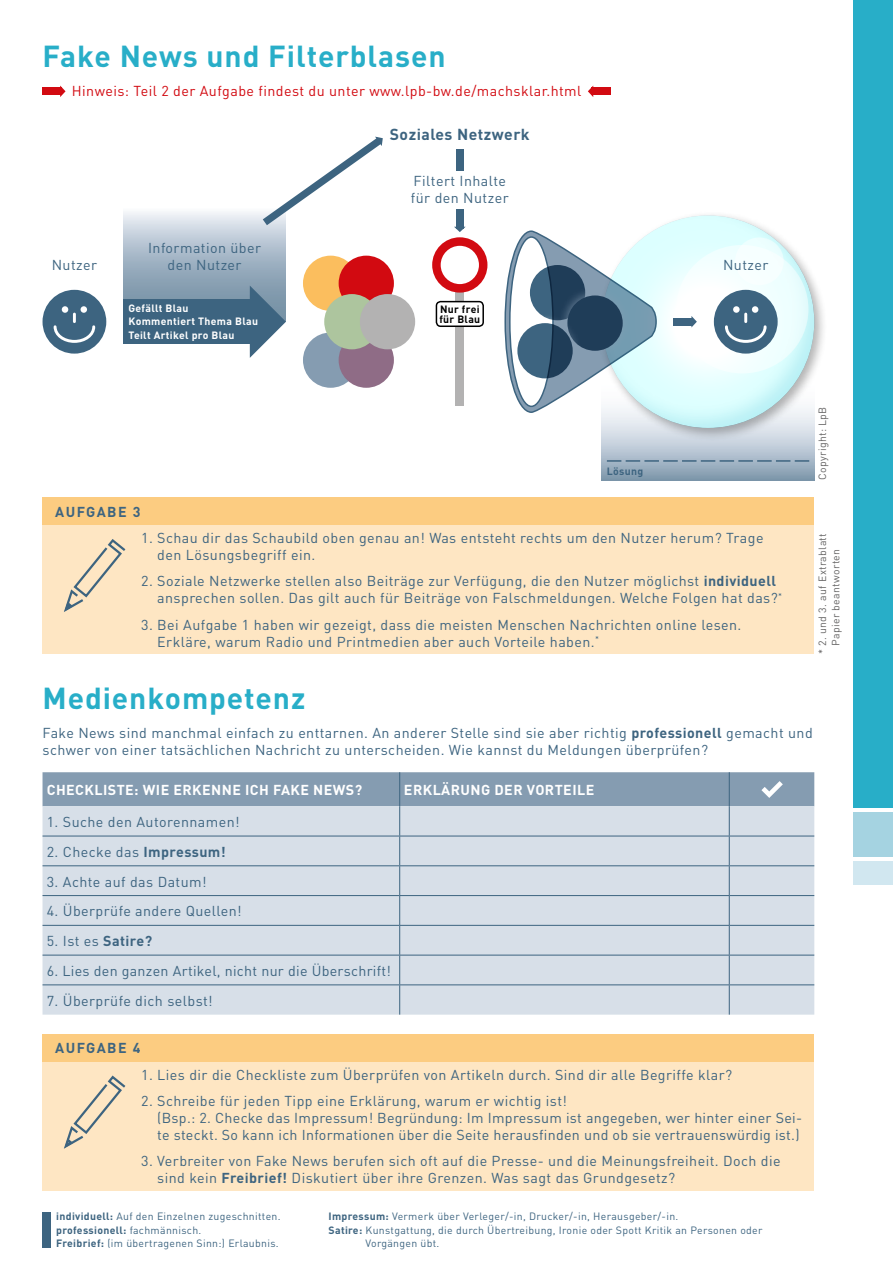
<style>
.page{position:relative;width:893px;height:1263px;background:#fff}
.page>*{position:absolute;margin:0;border:0;box-sizing:border-box;transform-origin:0 0}
.t1{font:700 30px "DIN";letter-spacing:.03em;color:#28aec8}
.t2{font:700 15.75px "DIN";letter-spacing:.03em;color:#3d6480}
.t3{font:14.25px/17.1px "DIN";letter-spacing:.03em;color:#3d6480}
.t4{font:14.25px "DIN";letter-spacing:.03em;color:#d20a11}
.t5{font:700 14.25px "DIN";letter-spacing:.03em;color:#fff}
.t6{font:700 14.25px "DIN";letter-spacing:.1em;color:#3d6480}
.t7{font:10.5px/13.5px "DIN";letter-spacing:.03em;color:#3d6480}
.t8{font:10.5px/13.5px "DIN";letter-spacing:.03em;color:#646363}
.t9{font:700 10.5px/13.5px "DIN";letter-spacing:.03em;color:#fff}
.t10{font:700 10.5px/10.2px "DIN";letter-spacing:.03em;color:#000}
.t11{font:700 10.5px "DIN";letter-spacing:.03em;color:#3d6480}
.s1{font-weight:700}
</style>
<div class="page">
<div style="left:854px;top:0;width:39px;height:808px;background:#28aec8"></div>
<div style="left:854px;top:861px;width:39px;height:23px;background:#d1e7f0"></div>
<div style="left:854px;top:812px;width:39px;height:45px;background:#a5d3e1"></div>
<svg style="left:602px;top:441px;width:212px;height:39px;background:#a5b7c7"></svg>
<div style="left:597px;top:211px;width:231px;height:230px;background:#000;opacity:.3"></div>
<div style="left:599px;top:214px;width:216px;height:214px;background:#28aec8;opacity:.2"></div>
<svg style="left:602px;top:215px;width:212px;height:213px;background:#dcfbfc"></svg>
<div style="left:735px;top:237px;width:49px;height:48px;background:#ecfefe;border-radius:50%"></div>
<div style="left:676px;top:245px;width:132px;height:128px;background:#f6ffff;border-radius:50%"></div>
<div style="left:43px;top:1212px;width:8px;height:35px;background:#3d6480"></div>
<div style="left:43px;top:525px;width:771px;height:129px;background:#fee6c3"></div>
<div style="left:43px;top:497px;width:771px;height:28px;background:#fccc81"></div>
<svg style="left:64px;top:539px;width:62px;height:73px"></svg>
<div style="left:43px;top:1061px;width:771px;height:130px;background:#fee6c3"></div>
<div style="left:43px;top:1034px;width:771px;height:27px;background:#fccc81"></div>
<svg style="left:64px;top:1075px;width:62px;height:74px"></svg>
<div style="left:43px;top:806px;width:771px;height:209px;background:#d7dfe8"></div>
<hr style="left:399px;top:806px;width:1px;height:30px;background:#3d6480">
<hr style="left:729px;top:806px;width:1px;height:30px;background:#3d6480">
<hr style="left:43px;top:836px;width:357px;height:1px;background:#3d6480">
<hr style="left:400px;top:836px;width:329px;height:1px;background:#3d6480">
<hr style="left:729px;top:836px;width:85px;height:1px;background:#3d6480">
<hr style="left:43px;top:865px;width:357px;height:1px;background:#3d6480">
<hr style="left:400px;top:865px;width:329px;height:1px;background:#3d6480">
<hr style="left:729px;top:865px;width:85px;height:1px;background:#3d6480">
<hr style="left:43px;top:895px;width:357px;height:1px;background:#3d6480">
<hr style="left:400px;top:895px;width:329px;height:1px;background:#3d6480">
<hr style="left:729px;top:895px;width:85px;height:1px;background:#3d6480">
<hr style="left:43px;top:925px;width:357px;height:1px;background:#3d6480">
<hr style="left:400px;top:925px;width:329px;height:1px;background:#3d6480">
<hr style="left:729px;top:925px;width:85px;height:1px;background:#3d6480">
<hr style="left:43px;top:955px;width:357px;height:1px;background:#3d6480">
<hr style="left:400px;top:955px;width:329px;height:1px;background:#3d6480">
<svg style="left:399px;top:836px;width:1px;height:148px"></svg>
<hr style="left:729px;top:955px;width:85px;height:1px;background:#3d6480">
<svg style="left:729px;top:836px;width:1px;height:148px"></svg>
<hr style="left:43px;top:984px;width:357px;height:1px;background:#3d6480">
<hr style="left:400px;top:984px;width:329px;height:1px;background:#3d6480">
<hr style="left:399px;top:985px;width:1px;height:30px;background:#3d6480">
<hr style="left:729px;top:984px;width:85px;height:1px;background:#3d6480">
<hr style="left:729px;top:985px;width:1px;height:30px;background:#3d6480">
<div style="left:43px;top:772px;width:771px;height:34px;background:#859cb1"></div>
<div style="left:303px;top:256px;width:55px;height:55px;background:#fbbe5e;border-radius:50%"></div>
<div style="left:339px;top:256px;width:55px;height:55px;background:#d20a11;border-radius:50%"></div>
<div style="left:303px;top:332px;width:55px;height:56px;background:#859cb1;border-radius:50%"></div>
<div style="left:339px;top:332px;width:55px;height:56px;background:#8f6c86;border-radius:50%"></div>
<div style="left:324px;top:294px;width:55px;height:55px;background:#adc59e;border-radius:50%"></div>
<div style="left:360px;top:294px;width:55px;height:55px;background:#b3b2b2;border-radius:50%"></div>
<div style="left:43px;top:290px;width:63px;height:64px;background:#3d6480;border-radius:50%"></div>
<div style="left:62px;top:306px;width:6px;height:7px;background:#fff;border-radius:50%"></div>
<div style="left:81px;top:306px;width:6px;height:7px;background:#fff;border-radius:50%"></div>
<svg style="left:53px;top:314px;width:43px;height:29px"></svg>
<div style="left:456px;top:288px;width:8px;height:118px;background:#b3b2b2"></div>
<div style="left:432px;top:237px;width:55px;height:56px;background:#d20a11;border-radius:50%"></div>
<div style="left:441px;top:246px;width:38px;height:38px;background:#fff;border-radius:50%"></div>
<div style="left:436px;top:302px;width:47px;height:24px;background:#fff;border-radius:4px"></div>
<div style="left:436px;top:301px;width:48px;height:26px;border:2px solid #000;border-radius:4px"></div>
<div style="left:456px;top:149px;width:7px;height:22px;background:#3d6480"></div>
<svg style="left:123px;top:212px;width:163px;height:87px;background:#adbccb"></svg>
<svg style="left:250px;top:286px;width:36px;height:72px"></svg>
<div style="left:123px;top:299px;width:138px;height:45px;background:#3d6480"></div>
<svg style="left:263px;top:137px;width:120px;height:88px"></svg>
<svg style="left:504px;top:230px;width:154px;height:184px"></svg>
<div style="left:714px;top:290px;width:64px;height:64px;background:#3d6480;border-radius:50%"></div>
<div style="left:733px;top:306px;width:7px;height:7px;background:#fff;border-radius:50%"></div>
<div style="left:752px;top:306px;width:6px;height:7px;background:#fff;border-radius:50%"></div>
<svg style="left:725px;top:314px;width:42px;height:29px"></svg>
<svg style="left:691px;top:316px;width:6px;height:11px"></svg>
<div style="left:674px;top:318px;width:19px;height:7px;background:#3d6480"></div>
<svg style="left:607px;top:460px;width:202px;height:2px"></svg>
<svg style="left:454px;top:227px;width:11px;height:5px"></svg>
<div style="left:456px;top:209px;width:7px;height:19px;background:#3d6480"></div>
<svg style="left:60px;top:86px;width:6px;height:11px"></svg>
<div style="left:43px;top:88px;width:19px;height:7px;background:#d20a11"></div>
<svg style="left:588px;top:86px;width:5px;height:11px"></svg>
<div style="left:592px;top:88px;width:19px;height:7px;background:#d20a11"></div>
<h1 class="t1" style="left:43px;top:37px;width:405px">Fake News und Filterblasen</h1>
<p class="t4" style="left:72px;top:82px;width:511px">Hinweis: Teil 2 der Aufgabe findest du unter www.lpb-bw.de/machsklar.html</p>
<p class="t3" style="left:52px;top:256px;width:47px">Nutzer</p>
<p class="t3" style="left:148px;top:239px;width:115px;text-align:center">Information über den Nutzer</p>
<p class="t9" style="left:128px;top:301px;width:131px">Gefällt Blau<br>Kommentiert Thema Blau<br>Teilt Artikel pro Blau</p>
<p class="t6" style="left:55px;top:502px;width:87px">AUFGABE 3</p>
<p class="t2" style="left:390px;top:124px;width:141px">Soziales Netzwerk</p>
<p class="t3" style="left:411px;top:172px;width:99px">Filtert Inhalte für den Nutzer</p>
<p class="t10" style="left:439px;top:303px;width:42px">Nur frei für Blau</p>
<p class="t11" style="left:607px;top:464px;width:38px">Lösung</p>
<p class="t3" style="left:723px;top:256px;width:47px">Nutzer</p>
<p class="t3" style="left:157px;top:529px;width:608px;text-indent:-16px">1. Schau dir das Schaubild oben genau an! Was entsteht rechts um den Nutzer herum? Trage den Lösungsbegriff ein.</p>
<p class="t3" style="left:157px;top:572px;width:626px;text-indent:-16px">2. Soziale Netzwerke stellen also Beiträge zur Verfügung, die den Nutzer möglichst <span class="s1">individuell </span>ansprechen sollen. Das gilt auch für Beiträge von Falschmeldungen. Welche Folgen hat das?<sup>*</sup></p>
<p class="t3" style="left:157px;top:616px;width:586px;text-indent:-16px">3. Bei Aufgabe 1 haben wir gezeigt, dass die meisten Menschen Nachrichten online lesen.<br>Erkläre, warum Radio und Printmedien aber auch Vorteile haben.<sup>*</sup></p>
<h1 class="t1" style="left:43px;top:679px;width:264px">Medienkompetenz</h1>
<p class="t8" style="left:815px;top:480px;width:75px;rotate:-90deg">Copyright: LpB</p>
<p class="t8" style="left:815px;top:646px;width:114px;text-indent:-8px;rotate:-90deg">* 2. und 3. auf Extrablatt<br>Papier beantworten</p>
<p class="t3" style="left:43px;top:724px;width:772px">Fake News sind manchmal einfach zu enttarnen. An anderer Stelle sind sie aber richtig <span class="s1">professionell</span> gemacht und schwer von einer tatsächlichen Nachricht zu unterscheiden. Wie kannst du Meldungen überprüfen?</p>
<p class="t5" style="left:47px;top:781px;width:317px">CHECKLISTE: WIE ERKENNE ICH FAKE NEWS?</p>
<p class="t5" style="left:404px;top:781px;width:192px">ERKLÄRUNG DER VORTEILE</p>
<p class="t3" style="left:47px;top:813px;width:194px">1. Suche den Autorennamen!</p>
<p class="t3" style="left:47px;top:843px;width:181px">2. Checke das <span class="s1">Impressum!</span></p>
<p class="t3" style="left:47px;top:872px;width:161px">3. Achte auf das Datum!</p>
<p class="t3" style="left:47px;top:902px;width:196px">4. Überprüfe andere Quellen!</p>
<p class="t3" style="left:47px;top:932px;width:107px">5. Ist es <span class="s1">Satire?</span></p>
<p class="t3" style="left:47px;top:962px;width:346px">6. Lies den ganzen Artikel, nicht nur die Überschrift!</p>
<p class="t3" style="left:47px;top:992px;width:167px">7. Überprüfe dich selbst!</p>
<p class="t6" style="left:55px;top:1039px;width:87px">AUFGABE 4</p>
<p class="t3" style="left:141px;top:1066px;width:593px">1. Lies dir die Checkliste zum Überprüfen von Artikeln durch. Sind dir alle Begriffe klar?</p>
<p class="t3" style="left:157px;top:1092px;width:646px;text-indent:-16px">2. Schreibe für jeden Tipp eine Erklärung, warum er wichtig ist!<br>(Bsp.: 2. Checke das Impressum! Begründung: Im Impressum ist angegeben, wer hinter einer Sei&shy;te steckt. So kann ich Informationen über die Seite herausfinden und ob sie vertrauenswürdig ist.)</p>
<p class="t3" style="left:157px;top:1152px;width:625px;text-indent:-16px">3. Verbreiter von Fake News berufen sich oft auf die Presse- und die Meinungsfreiheit. Doch die sind kein <span class="s1">Freibrief!</span> Diskutiert über ihre Grenzen. Was sagt das Grundgesetz?</p>
<p class="t7" style="left:56px;top:1210px;width:226px"><span class="s1">individuell:</span> Auf den Einzelnen zugeschnitten. <span class="s1">professionell:</span> fachmännisch.<br><span class="s1">Freibrief:</span> (im übertragenen Sinn:) Erlaubnis.</p>
<p class="t7" style="left:329px;top:1210px;width:351px"><span class="s1">Impressum:</span> Vermerk über Verleger/-in, Drucker/-in, Herausgeber/-in.</p>
<p class="t7" style="left:329px;top:1223px;width:436px"><span class="s1">Satire:</span> Kunstgattung, die durch Übertreibung, Ironie oder Spott Kritik an Personen oder</p>
<p class="t7" style="left:366px;top:1237px;width:75px">Vorgängen übt.</p>
</div>
